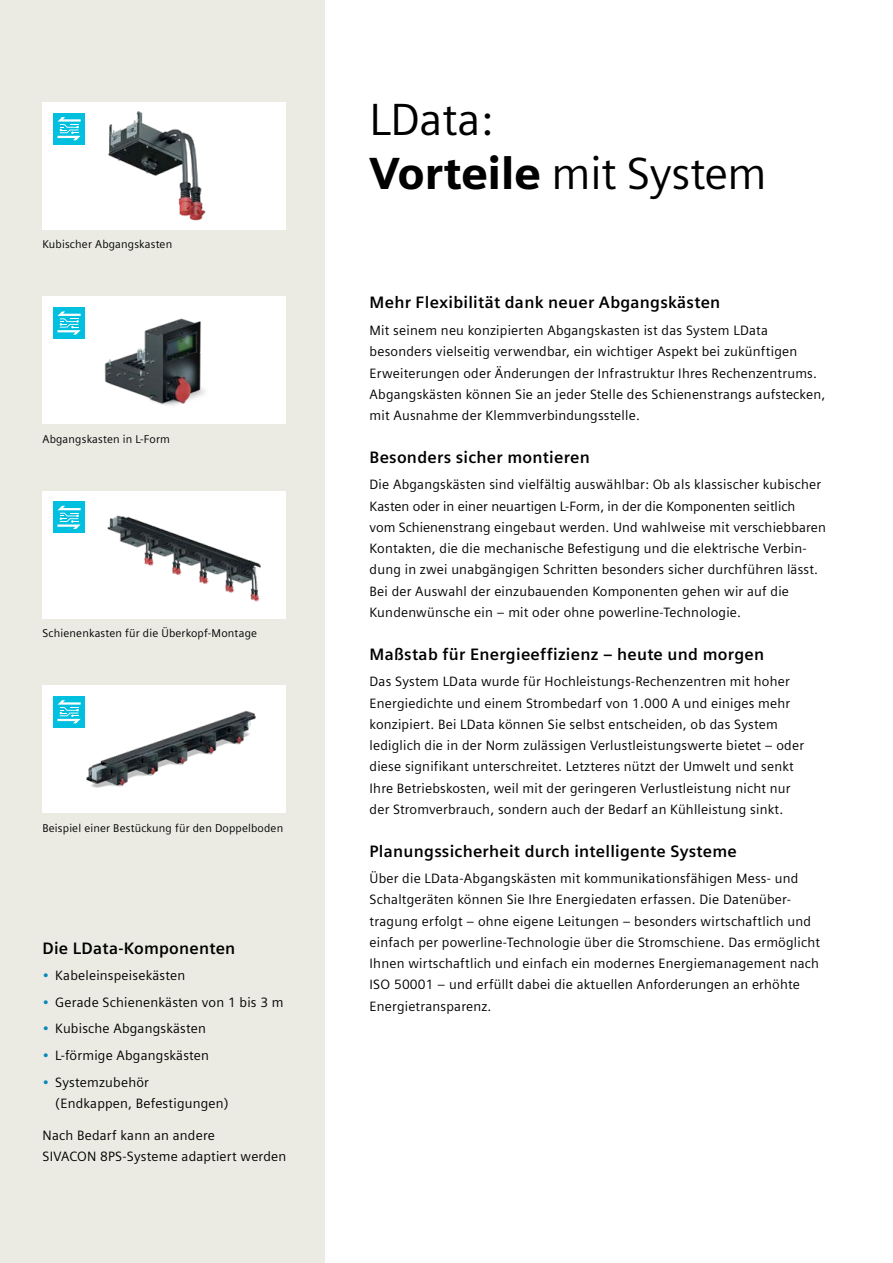
<style>
.page{position:relative;width:893px;height:1263px;background:#fff}
.page>*{position:absolute;margin:0;border:0;box-sizing:border-box;transform-origin:0 0}
.t1{font:45px/54px "Siemens Sans Global";letter-spacing:-.01em;color:#000}
.t2{font:700 16.5px "Siemens Sans Global";letter-spacing:.015em;color:#000}
.t3{font:13.5px/21.3px "Siemens Sans Global";letter-spacing:.015em;color:#000}
.t4{font:11.25px "Siemens Sans Global";letter-spacing:.015em;color:#000}
.s1{color:#0589bc}
.s2{font-family:"Siemens Sans";font-weight:900}
</style>
<div class="page">
<div style="left:0;top:0;width:325px;height:1263px;background:#ebebe4"></div>
<img style="left:43px;top:296px;width:241px;height:128px">
<div style="left:43px;top:491px;width:243px;height:127px;background:#fff"></div>
<img style="left:107px;top:515px;width:154px;height:87px">
<div style="left:43px;top:685px;width:243px;height:128px;background:#fff"></div>
<img style="left:86px;top:710px;width:170px;height:78px">
<div style="left:43px;top:102px;width:243px;height:128px;background:#fff"></div>
<img style="left:108px;top:111px;width:98px;height:110px">
<div style="left:53px;top:696px;width:32px;height:32px;background:#00bfdf"></div>
<svg style="left:57px;top:700px;width:24px;height:23px"></svg>
<div style="left:53px;top:501px;width:32px;height:32px;background:#00bfdf"></div>
<svg style="left:57px;top:506px;width:24px;height:23px"></svg>
<div style="left:53px;top:307px;width:32px;height:32px;background:#00bfdf"></div>
<svg style="left:57px;top:311px;width:24px;height:24px"></svg>
<div style="left:53px;top:113px;width:32px;height:32px;background:#00bfdf"></div>
<svg style="left:57px;top:117px;width:24px;height:23px"></svg>
<p class="t4" style="left:43px;top:236px;width:131px">Kubischer Abgangskasten</p>
<p class="t4" style="left:43px;top:431px;width:129px">Abgangskasten in L-Form</p>
<p class="t4" style="left:43px;top:625px;width:216px">Schienenkasten für die Überkopf-Montage</p>
<p class="t4" style="left:43px;top:819px;width:242px">Beispiel einer Bestückung für den Doppelboden</p>
<p class="t2" style="left:43px;top:938px;width:194px">Die LData-Komponenten</p>
<p class="t3" style="left:43px;top:965px;width:144px"><span class="s1">•</span> Kabeleinspeisekästen</p>
<p class="t3" style="left:43px;top:992px;width:243px"><span class="s1">•</span> Gerade Schienenkästen von 1 bis 3 m</p>
<p class="t3" style="left:43px;top:1018px;width:165px"><span class="s1">•</span> Kubische Abgangskästen</p>
<p class="t3" style="left:43px;top:1045px;width:168px"><span class="s1">•</span> L-förmige Abgangskästen</p>
<p class="t3" style="left:55px;top:1072px;width:175px;text-indent:-13px"><span class="s1">•</span> Systemzubehör (Endkappen, Befestigungen)</p>
<p class="t3" style="left:43px;top:1125px;width:245px">Nach Bedarf kann an andere<br>SIVACON 8PS-Systeme adaptiert werden</p>
<h1 class="t1" style="left:370px;top:94px;width:399px">LData:<br><span class="s2">Vorteile</span> mit System</h1>
<p class="t2" style="left:370px;top:293px;width:352px">Mehr Flexibilität dank neuer Abgangskästen</p>
<p class="t3" style="left:370px;top:320px;width:457px">Mit seinem neu konzipierten Abgangskasten ist das System LData besonders vielseitig verwendbar, ein wichtiger Aspekt bei zukünftigen Erweiterungen oder Änderungen der Infrastruktur Ihres Rechenzentrums.<br>Abgangskästen können Sie an jeder Stelle des Schienenstrangs aufstecken, mit Ausnahme der Klemmverbindungsstelle.</p>
<p class="t2" style="left:370px;top:447px;width:222px">Besonders sicher montieren</p>
<p class="t3" style="left:370px;top:475px;width:458px">Die Abgangskästen sind vielfältig auswählbar: Ob als klassischer kubischer Kasten oder in einer neuartigen L-Form, in der die Komponenten seitlich<br>vom Schienenstrang eingebaut werden. Und wahlweise mit verschiebbaren Kontakten, die die mechanische Befestigung und die elektrische Verbin&shy;dung in zwei unabgängigen Schritten besonders sicher durchführen lässt.<br>Bei der Auswahl der einzubauenden Komponenten gehen wir auf die Kundenwünsche ein ‒ mit oder ohne powerline-Technologie.</p>
<p class="t2" style="left:370px;top:644px;width:396px">Maßstab für Energieeffizienz – heute und morgen</p>
<p class="t3" style="left:370px;top:671px;width:436px">Das System LData wurde für Hochleistungs-Rechenzentren mit hoher Energiedichte und einem Strombedarf von 1.000 A und einiges mehr konzipiert. Bei LData können Sie selbst entscheiden, ob das System lediglich die in der Norm zulässigen Verlustleistungswerte bietet – oder diese signifikant unterschreitet. Letzteres nützt der Umwelt und senkt Ihre Betriebskosten, weil mit der geringeren Verlustleistung nicht nur der Stromverbrauch, sondern auch der Bedarf an Kühlleistung sinkt.</p>
<p class="t2" style="left:370px;top:841px;width:369px">Planungssicherheit durch intelligente Systeme</p>
<p class="t3" style="left:370px;top:868px;width:452px">Über die LData-Abgangskästen mit kommunikationsfähigen Mess- und Schaltgeräten können Sie Ihre Energiedaten erfassen. Die Datenüber&shy;tragung erfolgt – ohne eigene Leitungen – besonders wirtschaftlich und einfach per powerline-Technologie über die Stromschiene. Das ermöglicht Ihnen wirtschaftlich und einfach ein modernes Energiemanagement nach ISO 50001 – und erfüllt dabei die aktuellen Anforderungen an erhöhte Energietransparenz.</p>
</div>
